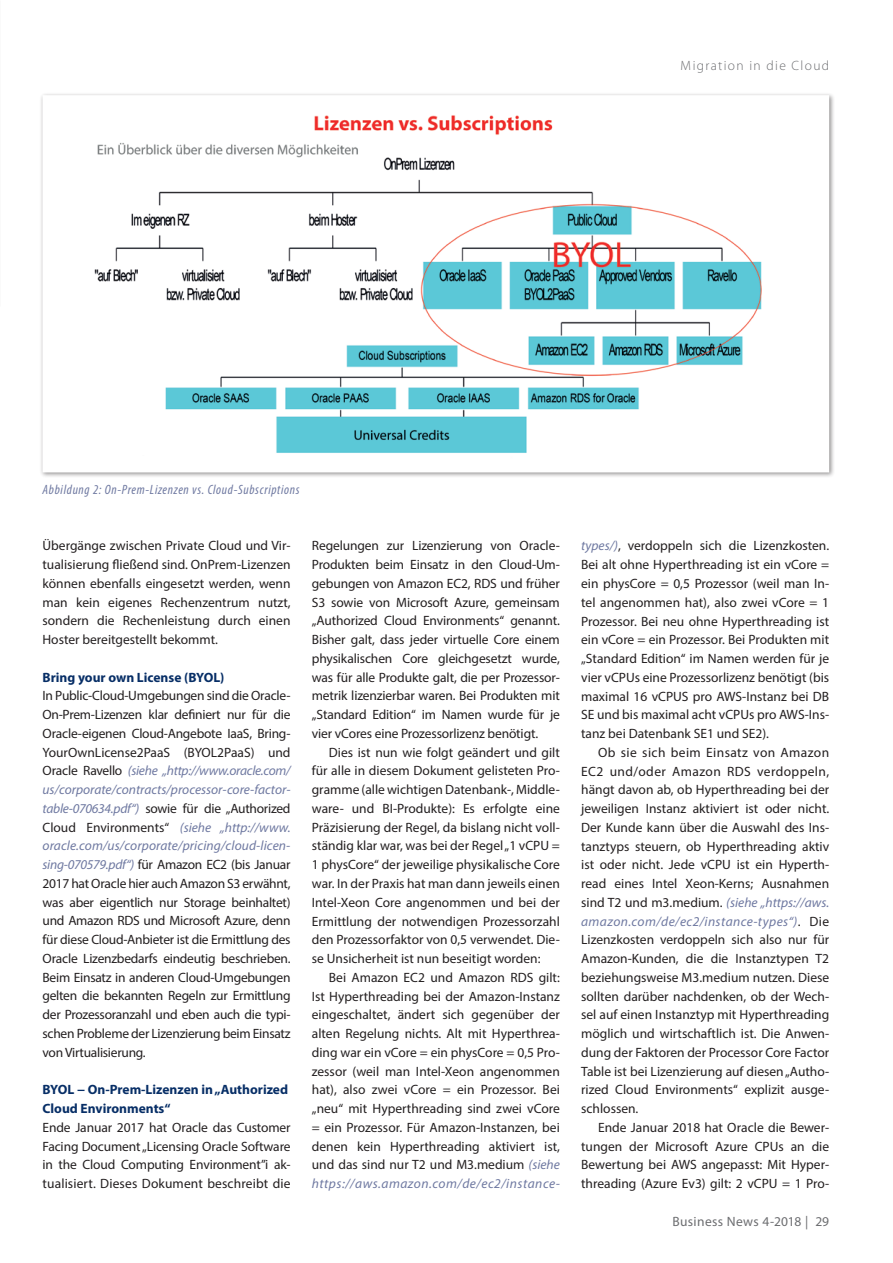
<style>
.page{position:relative;width:893px;height:1263px;background:#fff}
.page>*{position:absolute;margin:0;border:0;box-sizing:border-box;transform-origin:0 0}
.t1{font:13.5px/18.8px "Myriad Pro";color:#231f20;text-align:justify}
.t2{font:700 13.5px/18.8px "Myriad Pro";color:#072e66}
.t3{font:italic condensed 13.5px "Myriad Pro";letter-spacing:.05em;color:#6f79a1}
.t4{font:13.5px "Myriad Pro";letter-spacing:.025em;color:#6c6d70}
.t5{font:300 13.5px "Myriad Pro";letter-spacing:.1em;color:#6c6d70}
.s1{font-style:italic;color:#6f79a1}
</style>
<div class="page">
<svg style="left:41px;top:94px;width:792px;height:382px"></svg>
<p class="t5" style="left:681px;top:58px;width:150px">Migration in die Cloud</p>
<p class="t3" style="left:43px;top:481px;width:259px">Abbildung 2: On-Prem-Lizenzen vs. Cloud-Subscriptions</p>
<p class="t1" style="left:43px;top:536px;width:250px">Übergänge zwischen Private Cloud und Vir&shy;tualisierung fließend sind. OnPrem-Lizenzen können ebenfalls eingesetzt werden, wenn man kein eigenes Rechenzentrum nutzt, sondern die Rechenleistung durch einen Hoster bereitgestellt bekommt.</p>
<p class="t2" style="left:43px;top:667px;width:183px">Bring your own License (BYOL)</p>
<p class="t1" style="left:43px;top:686px;width:250px">In Public-Cloud-Umgebungen sind die Oracle-On-Prem-Lizenzen klar definiert nur für die Oracle-eigenen Cloud-Angebote IaaS, Bring-YourOwnLicense2PaaS (BYOL2PaaS) und Oracle Ravello <span class="s1">(siehe „http://www.oracle.com/ us/corporate/contracts/processor-core-factor&shy;table-070634.pdf“)</span> sowie für die „Authorized Cloud Environments“ <span class="s1">(siehe „http://www. oracle.com/us/corporate/pricing/cloud-licen&shy;sing-070579.pdf“)</span> für Amazon EC2 (bis Januar 2017 hat Oracle hier auch Amazon S3 erwähnt, was aber eigentlich nur Storage beinhaltet) und Amazon RDS und Microsoft Azure, denn für diese Cloud-Anbieter ist die Ermittlung des Oracle Lizenzbedarfs eindeutig beschrieben.<br>Beim Einsatz in anderen Cloud-Umgebungen gelten die bekannten Regeln zur Ermittlung der Prozessoranzahl und eben auch die typi&shy;schen Probleme der Lizenzierung beim Einsatz von Virtualisierung.</p>
<p class="t2" style="left:43px;top:1080px;width:247px">BYOL − On-Prem-Lizenzen in „Authorized<br>Cloud Environments“</p>
<p class="t1" style="left:43px;top:1117px;width:250px">Ende Januar 2017 hat Oracle das Customer Facing Document „Licensing Oracle Software in the Cloud Computing Environment”i ak&shy;tualisiert. Dieses Dokument beschreibt die</p>
<p class="t1" style="left:312px;top:536px;width:250px">Regelungen zur Lizenzierung von Oracle-Produkten beim Einsatz in den Cloud-Um&shy;gebungen von Amazon EC2, RDS und früher S3 sowie von Microsoft Azure, gemeinsam „Authorized Cloud Environments“ genannt.<br>Bisher galt, dass jeder virtuelle Core einem physikalischen Core gleichgesetzt wurde, was für alle Produkte galt, die per Prozessor&shy;metrik lizenzierbar waren. Bei Produkten mit „Standard Edition“ im Namen wurde für je vier vCores eine Prozessorlizenz benötigt.</p>
<p class="t1" style="left:312px;top:743px;width:250px;text-indent:17px">Dies ist nun wie folgt geändert und gilt für alle in diesem Dokument gelisteten Pro&shy;gramme (alle wichtigen Datenbank-, Middle&shy;ware- und BI-Produkte): Es erfolgte eine Präzisierung der Regel, da bislang nicht voll&shy;ständig klar war, was bei der Regel „1 vCPU = 1 physCore“ der jeweilige physikalische Core war. In der Praxis hat man dann jeweils einen Intel-Xeon Core angenommen und bei der Ermittlung der notwendigen Prozessorzahl den Prozessorfaktor von 0,5 verwendet. Die&shy;se Unsicherheit ist nun beseitigt worden:</p>
<p class="t1" style="left:312px;top:968px;width:250px;text-indent:17px">Bei Amazon EC2 und Amazon RDS gilt:<br>Ist Hyperthreading bei der Amazon-Instanz eingeschaltet, ändert sich gegenüber der alten Regelung nichts. Alt mit Hyperthrea&shy;ding war ein vCore = ein physCore = 0,5 Pro&shy;zessor (weil man Intel-Xeon angenommen hat), also zwei vCore = ein Prozessor. Bei „neu“ mit Hyperthreading sind zwei vCore = ein Prozessor. Für Amazon-Instanzen, bei denen kein Hyperthreading aktiviert ist, und das sind nur T2 und M3.medium <span class="s1">(siehe https://aws.amazon.com/de/ec2/instance-</span></p>
<p class="t1" style="left:581px;top:536px;width:250px"><span class="s1">types/)</span>, verdoppeln sich die Lizenzkosten.<br>Bei alt ohne Hyperthreading ist ein vCore = ein physCore = 0,5 Prozessor (weil man In&shy;tel angenommen hat), also zwei vCore = 1<br>Prozessor. Bei neu ohne Hyperthreading ist ein vCore = ein Prozessor. Bei Produkten mit „Standard Edition“ im Namen werden für je vier vCPUs eine Prozessorlizenz benötigt (bis maximal 16 vCPUS pro AWS-Instanz bei DB SE und bis maximal acht vCPUs pro AWS-Ins&shy;tanz bei Datenbank SE1 und SE2).</p>
<p class="t1" style="left:581px;top:743px;width:250px;text-indent:17px">Ob sie sich beim Einsatz von Amazon EC2 und/oder Amazon RDS verdoppeln, hängt davon ab, ob Hyperthreading bei der jeweiligen Instanz aktiviert ist oder nicht.<br>Der Kunde kann über die Auswahl des Ins&shy;tanztyps steuern, ob Hyperthreading aktiv ist oder nicht. Jede vCPU ist ein Hyperth&shy;read eines Intel Xeon-Kerns; Ausnahmen sind T2 und m3.medium. <span class="s1">(siehe „https://aws. amazon.com/de/ec2/instance-types“)</span>. Die Lizenzkosten verdoppeln sich also nur für Amazon-Kunden, die die Instanztypen T2 beziehungsweise M3.medium nutzen. Diese sollten darüber nachdenken, ob der Wech&shy;sel auf einen Instanztyp mit Hyperthreading möglich und wirtschaftlich ist. Die Anwen&shy;dung der Faktoren der Processor Core Factor Table ist bei Lizenzierung auf diesen „Autho&shy;rized Cloud Environments“ explizit ausge&shy;schlossen.</p>
<p class="t1" style="left:581px;top:1118px;width:250px;text-indent:17px">Ende Januar 2018 hat Oracle die Bewer&shy;tungen der Microsoft Azure CPUs an die Bewertung bei AWS angepasst: Mit Hyper&shy;threading (Azure Ev3) gilt: 2 vCPU = 1 Pro-</p>
<p class="t4" style="left:672px;top:1213px;width:158px">Business News 4-2018 | 29</p>
</div>
